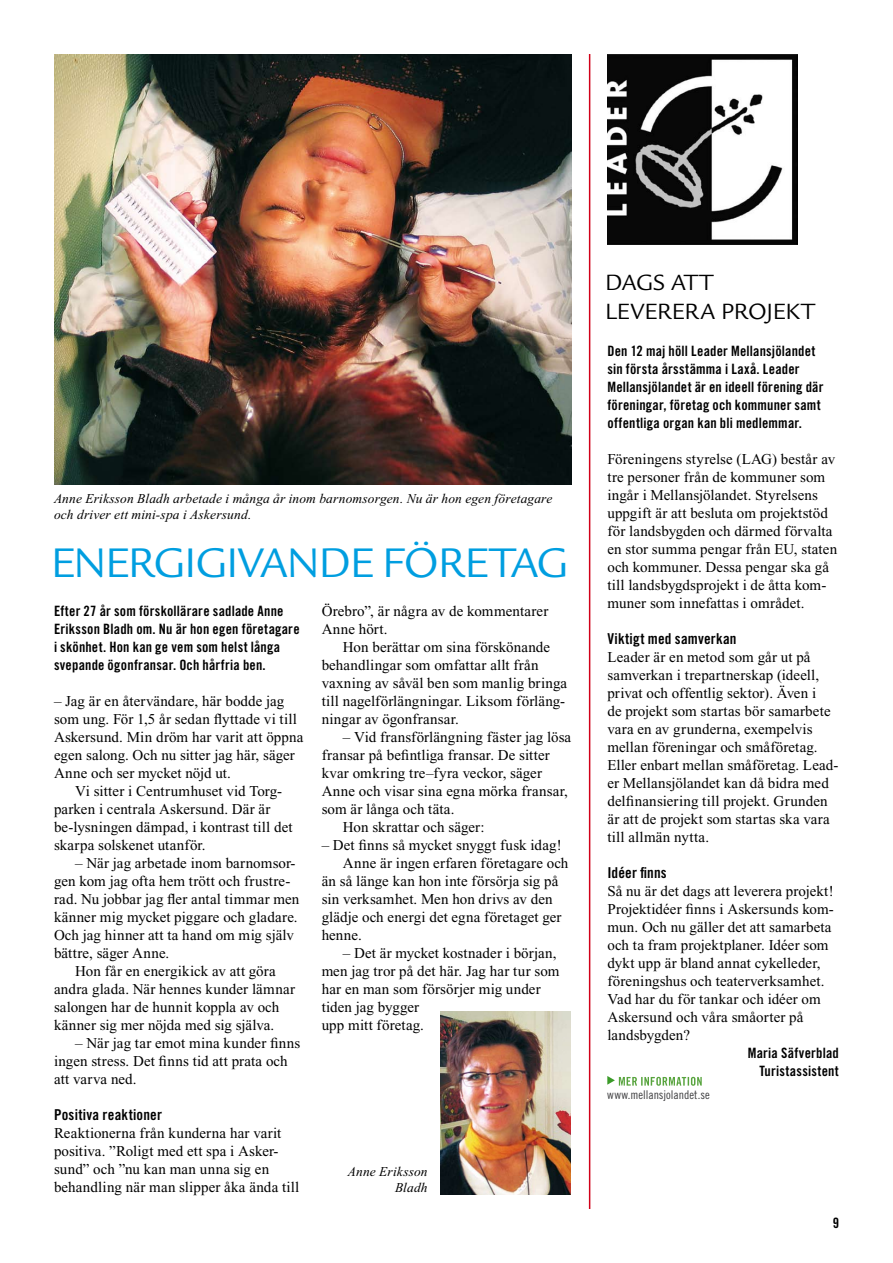
<style>
.page{position:relative;width:893px;height:1263px;background:#fff}
.page>*{position:absolute;margin:0;border:0;box-sizing:border-box;transform-origin:0 0}
.t1{font:45px "Legacy Sans";color:#009ee0}
.t2{font:24px "Legacy Sans";letter-spacing:-.005em;color:#000}
.t3{font:15px/18px "Times New Roman";letter-spacing:.005em;color:#000}
.t4{font:15px "Trade Gothic Bold Cond Twenty";letter-spacing:.015em;color:#000}
.t5{font:14.25px/18px "Trade Gothic Bold Cond Twenty";letter-spacing:.015em;color:#000}
.t6{font:italic 13.5px/16.2px "Times New Roman";letter-spacing:.01em;color:#000}
.t7{font:12px "Trade Gothic Cond Eighteen";letter-spacing:.005em;color:#3e3e40}
</style>
<div class="page">
<img style="left:440px;top:1011px;width:131px;height:183px">
<img style="left:54px;top:54px;width:517px;height:430px">
<hr style="left:589px;top:54px;width:1px;height:1155px;background:#d10019">
<img style="left:607px;top:54px;width:190px;height:190px">
<svg style="left:607px;top:1076px;width:95px;height:10px"></svg>
<p class="t6" style="left:54px;top:491px;width:500px">Anne Eriksson Bladh arbetade i många år inom barnomsorgen. Nu är hon egen företagare och driver ett mini-spa i Askersund.</p>
<h1 class="t1" style="left:51px;top:537px;width:24px">ENERGIGI</h1>
<h1 class="t1" style="left:238px;top:537px;width:52px">VANDE</h1>
<h1 class="t1" style="left:383px;top:537px;width:81px">FÖRETAG</h1>
<p class="t3" style="left:322px;top:602px;width:228px">Örebro”, är några av de kommentarer<br>Anne hört.</p>
<p class="t3" style="left:322px;top:638px;width:247px;text-indent:21px">Hon berättar om sina förskönande behandlingar som omfattar allt från vaxning av såväl ben som manlig bringa till nagelförlängningar. Liksom förläng&shy;ningar av ögonfransar.</p>
<p class="t3" style="left:343px;top:728px;width:230px">– Vid fransförlängning fäster jag lösa</p>
<p class="t3" style="left:322px;top:746px;width:230px">fransar på befintliga fransar. De sitter</p>
<p class="t3" style="left:322px;top:764px;width:222px">kvar omkring tre–fyra veckor, säger</p>
<p class="t3" style="left:322px;top:782px;width:248px">Anne och visar sina egna mörka fransar,</p>
<p class="t3" style="left:322px;top:800px;width:134px">som är långa och täta.</p>
<p class="t3" style="left:343px;top:818px;width:143px">Hon skrattar och säger:</p>
<p class="t3" style="left:322px;top:836px;width:242px">– Det finns så mycket snyggt fusk idag!</p>
<p class="t3" style="left:343px;top:854px;width:227px">Anne är ingen erfaren företagare och</p>
<p class="t3" style="left:322px;top:872px;width:238px">än så länge kan hon inte försörja sig på</p>
<p class="t3" style="left:322px;top:890px;width:232px">sin verksamhet. Men hon drivs av den</p>
<p class="t3" style="left:322px;top:908px;width:241px">glädje och energi det egna företaget ger</p>
<p class="t3" style="left:322px;top:926px;width:42px">henne.</p>
<p class="t3" style="left:322px;top:944px;width:239px;text-indent:21px">– Det är mycket kostnader i början, men jag tror på det här. Jag har tur som har en man som försörjer mig under tiden jag bygger<br>upp mitt företag.</p>
<p class="t5" style="left:54px;top:602px;width:247px">Efter 27 år som förskollärare sadlade Anne Eriksson Bladh om. Nu är hon egen företagare i skönhet. Hon kan ge vem som helst långa svepande ögonfransar. Och hårfria ben.</p>
<p class="t3" style="left:54px;top:692px;width:251px">– Jag är en återvändare, här bodde jag som ung. För 1,5 år sedan flyttade vi till Askersund. Min dröm har varit att öppna egen salong. Och nu sitter jag här, säger Anne och ser mycket nöjd ut.</p>
<p class="t3" style="left:54px;top:782px;width:240px;text-indent:21px">Vi sitter i Centrumhuset vid Torg&shy;parken i centrala Askersund. Där är be-lysningen dämpad, i kontrast till det skarpa solskenet utanför.</p>
<p class="t3" style="left:75px;top:854px;width:222px">– När jag arbetade inom barnomsor-</p>
<p class="t3" style="left:54px;top:872px;width:238px">gen kom jag ofta hem trött och frustre-</p>
<p class="t3" style="left:54px;top:890px;width:247px">rad. Nu jobbar jag fler antal timmar men</p>
<p class="t3" style="left:54px;top:908px;width:245px">känner mig mycket piggare och gladare.</p>
<p class="t3" style="left:54px;top:926px;width:241px">Och jag hinner att ta hand om mig själv</p>
<p class="t3" style="left:54px;top:944px;width:117px">bättre, säger Anne.</p>
<p class="t3" style="left:75px;top:962px;width:202px">Hon får en energikick av att göra</p>
<p class="t3" style="left:54px;top:980px;width:243px">andra glada. När hennes kunder lämnar</p>
<p class="t3" style="left:54px;top:998px;width:227px">salongen har de hunnit koppla av och</p>
<p class="t3" style="left:54px;top:1016px;width:222px">känner sig mer nöjda med sig själva.</p>
<p class="t3" style="left:54px;top:1034px;width:248px;text-indent:21px">– När jag tar emot mina kunder finns ingen stress. Det finns tid att prata och att varva ned.</p>
<p class="t4" style="left:54px;top:1106px;width:110px">Positiva reaktioner</p>
<p class="t3" style="left:54px;top:1124px;width:247px">Reaktionerna från kunderna har varit positiva. ”Roligt med ett spa i Asker&shy;sund” och ”nu kan man unna sig en behandling när man slipper åka ända till</p>
<p class="t6" style="left:348px;top:1163px;width:81px;text-align:right">Anne Eriksson<br>Bladh</p>
<h2 class="t2" style="left:605px;top:269px;width:32px">DAGS</h2>
<h2 class="t2" style="left:671px;top:269px;width:16px">ATT</h2>
<h2 class="t2" style="left:605px;top:298px;width:54px">LEVERERA</h2>
<h2 class="t2" style="left:721px;top:298px;width:67px">PROJEKT</h2>
<p class="t5" style="left:607px;top:342px;width:218px">Den 12 maj höll Leader Mellansjölandet sin första årsstämma i Laxå. Leader Mellansjölandet är en ideell förening där föreningar, företag och kommuner samt offentliga organ kan bli medlemmar.</p>
<p class="t3" style="left:607px;top:450px;width:231px">Föreningens styrelse (LAG) består av tre personer från de kommuner som ingår i Mellansjölandet. Styrelsens uppgift är att besluta om projektstöd för landsbygden och därmed förvalta en stor summa pengar från EU, staten och kommuner. Dessa pengar ska gå till landsbygdsprojekt i de åtta kom&shy;muner som innefattas i området.</p>
<p class="t4" style="left:607px;top:630px;width:131px">Viktigt med samverkan</p>
<p class="t3" style="left:607px;top:648px;width:233px">Leader är en metod som går ut på samverkan i trepartnerskap (ideell, privat och offentlig sektor). Även i<br>de projekt som startas bör samarbete vara en av grunderna, exempelvis mellan föreningar och småföretag.<br>Eller enbart mellan småföretag. Lead&shy;er Mellansjölandet kan då bidra med delfinansiering till projekt. Grunden är att de projekt som startas ska vara till allmän nytta.</p>
<p class="t4" style="left:607px;top:864px;width:61px">Idéer finns</p>
<p class="t3" style="left:607px;top:882px;width:228px">Så nu är det dags att leverera projekt!<br>Projektidéer finns i Askersunds kom&shy;mun. Och nu gäller det att samarbeta och ta fram projektplaner. Idéer som dykt upp är bland annat cykelleder, föreningshus och teaterverksamhet.<br>Vad har du för tankar och idéer om Askersund och våra småorter på landsbygden?</p>
<p class="t5" style="left:748px;top:1044px;width:93px;text-align:right">Maria Säfverblad<br>Turistassistent</p>
<p class="t7" style="left:607px;top:1088px;width:104px">www.mellansjolandet.se</p>
<p class="t5" style="left:833px;top:1214px;width:8px">9</p>
</div>
